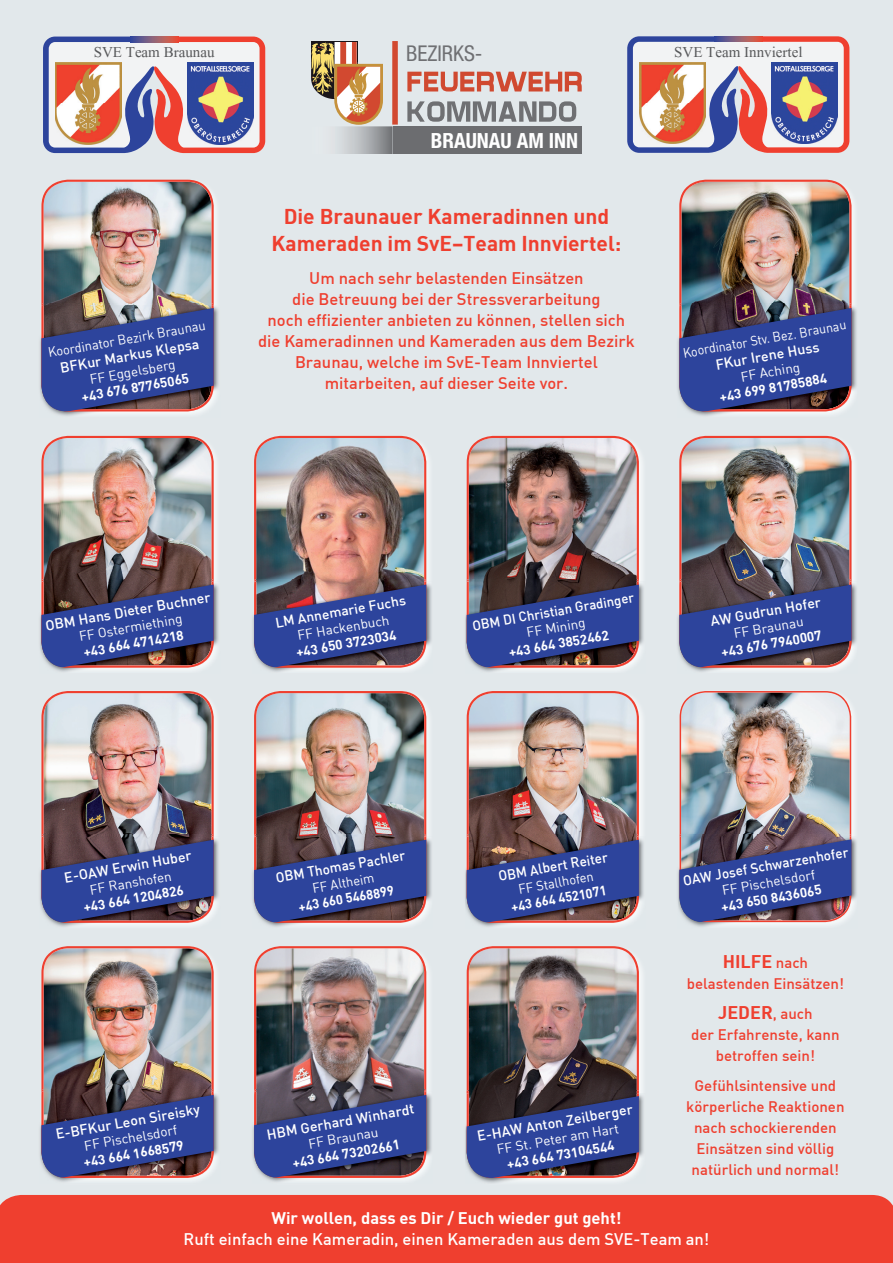
<style>
.page{position:relative;width:893px;height:1263px;background:#e2e8eb}
.page>*{position:absolute;margin:0;border:0;box-sizing:border-box;transform-origin:0 0}
.t1{font:condensed 21.75px "Helvetica Neue";color:#6f7073}
.t2{font:21px/27px "DIN Bold";color:#ef3f2f;text-align:center}
.t3{font:700 condensed 21px "Helvetica Neue";color:#fff}
.t4{font:18.6px "Aparajita";color:#57585a}
.t5{font:18px "DIN Bold";color:#ef3f2f}
.t6{font:500 16.5px/21px "DIN";color:#ef3f2f;text-align:center}
.t7{font:500 16.5px "DIN";color:#fff}
.t8{font:16.5px "DIN Bold";color:#fff}
.t9{font:500 15px/21px "DIN";color:#ef3f2f;text-align:center}
.t10{font:500 14.25px "DIN";color:#fff}
.t11{font:500 14.25px "DIN";color:#fff;scale:.95 1}
.t12{font:500 13.95px "DIN";color:#fff;scale:.95 1}
.t13{font:500 13.95px "DIN";color:#fff}
.t14{font:13.5px "DIN Bold";color:#fff}
.t15{font:13.5px "DIN";color:#fff}
.t16{font:13.5px "DIN";color:#fff;scale:.95 1}
.t17{font:13.5px "DIN";color:#fff;scale:.92 1}
.t18{font:13.5px "DIN Bold";color:#fff;scale:.95 1}
.s1{font-family:"DIN";font-weight:500;font-size:15px}
</style>
<div class="page">
<div style="left:0;top:1195px;width:893px;height:21px;background:#ef3f2f"></div>
<div style="left:0;top:1216px;width:893px;height:47px;background:#ef3f2f"></div>
<div style="left:392px;top:127px;width:190px;height:26px;background:#6c6d70"></div>
<div style="left:392px;top:41px;width:6px;height:84px;background:#d24930"></div>
<svg style="left:407px;top:72px;width:175px;height:19px"></svg>
<div style="left:311px;top:41px;width:47px;height:21px;background:#1a161a"></div>
<svg style="left:311px;top:42px;width:72px;height:83px"></svg>
<svg style="left:407px;top:101px;width:169px;height:21px"></svg>
<svg style="left:43px;top:37px;width:222px;height:116px"></svg>
<svg style="left:130px;top:37px;width:48px;height:5px"></svg>
<img style="left:187px;top:63px;width:66px;height:81px">
<img style="left:55px;top:63px;width:66px;height:81px">
<svg style="left:627px;top:36px;width:222px;height:117px"></svg>
<svg style="left:714px;top:36px;width:48px;height:6px"></svg>
<img style="left:771px;top:63px;width:66px;height:81px">
<img style="left:639px;top:63px;width:66px;height:81px">
<img style="left:65px;top:179px;width:152px;height:126px">
<img style="left:703px;top:179px;width:152px;height:126px">
<img style="left:67px;top:435px;width:150px;height:146px">
<img style="left:40px;top:581px;width:179px;height:91px">
<img style="left:41px;top:436px;width:173px;height:232px">
<img style="left:40px;top:307px;width:179px;height:109px">
<img style="left:41px;top:180px;width:173px;height:231px">
<img style="left:677px;top:305px;width:180px;height:111px">
<img style="left:679px;top:180px;width:172px;height:231px">
<img style="left:466px;top:964px;width:177px;height:129px">
<img style="left:465px;top:1093px;width:179px;height:90px">
<img style="left:493px;top:1178px;width:119px;height:1px">
<img style="left:467px;top:946px;width:172px;height:232px">
<img style="left:214px;top:710px;width:3px;height:127px">
<img style="left:40px;top:837px;width:179px;height:90px">
<img style="left:41px;top:691px;width:173px;height:232px">
<img style="left:426px;top:708px;width:4px;height:129px">
<img style="left:252px;top:837px;width:180px;height:90px">
<img style="left:254px;top:691px;width:172px;height:232px">
<img style="left:279px;top:435px;width:151px;height:146px">
<img style="left:252px;top:581px;width:180px;height:91px">
<img style="left:254px;top:436px;width:172px;height:232px">
<img style="left:426px;top:964px;width:4px;height:128px">
<img style="left:252px;top:1092px;width:180px;height:90px">
<img style="left:254px;top:946px;width:172px;height:232px">
<img style="left:466px;top:708px;width:177px;height:129px">
<img style="left:465px;top:837px;width:179px;height:90px">
<img style="left:467px;top:691px;width:172px;height:232px">
<img style="left:466px;top:435px;width:177px;height:146px">
<img style="left:465px;top:581px;width:179px;height:91px">
<img style="left:467px;top:436px;width:172px;height:232px">
<img style="left:852px;top:710px;width:3px;height:126px">
<img style="left:678px;top:838px;width:179px;height:89px">
<img style="left:679px;top:691px;width:173px;height:231px">
<img style="left:705px;top:435px;width:150px;height:146px">
<img style="left:677px;top:581px;width:180px;height:91px">
<img style="left:679px;top:436px;width:172px;height:232px">
<img style="left:214px;top:966px;width:3px;height:126px">
<img style="left:40px;top:1092px;width:179px;height:90px">
<img style="left:41px;top:946px;width:173px;height:232px">
<h1 class="t1" style="left:406px;top:41px;width:78px">BEZIRKS-</h1>
<p class="t4" style="left:94px;top:43px;width:122px">SVE Team Braunau</p>
<p class="t4" style="left:674px;top:43px;width:130px">SVE Team Innviertel</p>
<p class="t3" style="left:431px;top:128px;width:149px">BRAUNAU AM INN</p>
<p class="t16" style="left:47px;top:344px;width:169px;rotate:-10deg">Koordinator Bezirk Braunau</p>
<p class="t10" style="left:59px;top:359px;width:142px;rotate:-10deg">BFKur Markus Klepsa</p>
<p class="t15" style="left:88px;top:371px;width:88px;rotate:-10deg">FF Eggelsberg</p>
<p class="t14" style="left:80px;top:388px;width:110px;rotate:-10deg">+43 676 87765065</p>
<p class="t2" style="left:272px;top:202px;width:351px">Die Braunauer Kameradinnen und<br>Kameraden im SvE–Team Innviertel:</p>
<p class="t6" style="left:258px;top:267px;width:378px">Um nach sehr belastenden Einsätzen<br>die Betreuung bei der Stressverarbeitung<br>noch effizienter anbieten zu können, stellen sich die Kameradinnen und Kameraden aus dem Bezirk Braunau, welche im SvE-Team Innviertel mitarbeiten, auf dieser Seite vor.</p>
<p class="t17" style="left:682px;top:345px;width:181px;rotate:-10deg">Koordinator Stv. Bez. Braunau</p>
<p class="t10" style="left:714px;top:356px;width:106px;rotate:-10deg">FKur Irene Huss</p>
<p class="t15" style="left:739px;top:368px;width:61px;rotate:-10deg">FF Aching</p>
<p class="t14" style="left:718px;top:388px;width:110px;rotate:-10deg">+43 699 81785884</p>
<p class="t10" style="left:44px;top:617px;width:169px;rotate:-10deg">OBM Hans Dieter Buchner</p>
<p class="t15" style="left:78px;top:628px;width:106px;rotate:-10deg">FF Ostermiething</p>
<p class="t14" style="left:82px;top:643px;width:103px;rotate:-10deg">+43 664 4714218</p>
<p class="t13" style="left:274px;top:614px;width:134px;rotate:-10deg">LM Annemarie Fuchs</p>
<p class="t15" style="left:296px;top:627px;width:94px;rotate:-10deg">FF Hackenbuch</p>
<p class="t14" style="left:295px;top:643px;width:103px;rotate:-10deg">+43 650 3723034</p>
<p class="t12" style="left:471px;top:617px;width:174px;rotate:-10deg">OBM DI Christian Gradinger</p>
<p class="t15" style="left:525px;top:624px;width:61px;rotate:-10deg">FF Mining</p>
<p class="t14" style="left:507px;top:643px;width:103px;rotate:-10deg">+43 664 3852462</p>
<p class="t10" style="left:709px;top:612px;width:113px;rotate:-10deg">AW Gudrun Hofer</p>
<p class="t15" style="left:732px;top:625px;width:72px;rotate:-10deg">FF Braunau</p>
<p class="t14" style="left:720px;top:643px;width:103px;rotate:-10deg">+43 676 7940007</p>
<p class="t10" style="left:63px;top:869px;width:131px;rotate:-10deg">E-OAW Erwin Huber</p>
<p class="t15" style="left:89px;top:881px;width:84px;rotate:-10deg">FF Ranshofen</p>
<p class="t14" style="left:82px;top:899px;width:103px;rotate:-10deg">+43 664 1204826</p>
<p class="t11" style="left:274px;top:869px;width:139px;rotate:-10deg">OBM Thomas Pachler</p>
<p class="t16" style="left:311px;top:880px;width:67px;rotate:-10deg">FF Altheim</p>
<p class="t18" style="left:297px;top:898px;width:103px;rotate:-10deg">+43 660 5468899</p>
<p class="t11" style="left:497px;top:867px;width:118px;rotate:-10deg">OBM Albert Reiter</p>
<p class="t16" style="left:517px;top:881px;width:81px;rotate:-10deg">FF Stallhofen</p>
<p class="t18" style="left:510px;top:898px;width:103px;rotate:-10deg">+43 664 4521071</p>
<p class="t11" style="left:682px;top:872px;width:178px;rotate:-10deg">OAW Josef Schwarzenhofer</p>
<p class="t15" style="left:721px;top:882px;width:96px;rotate:-10deg">FF Pischelsdorf</p>
<p class="t14" style="left:720px;top:898px;width:103px;rotate:-10deg">+43 650 8436065</p>
<p class="t10" style="left:54px;top:1125px;width:148px;rotate:-10deg">E-BFKur Leon Sireisky</p>
<p class="t15" style="left:83px;top:1138px;width:96px;rotate:-10deg">FF Pischelsdorf</p>
<p class="t14" style="left:82px;top:1154px;width:103px;rotate:-10deg">+43 664 1668579</p>
<p class="t10" style="left:265px;top:1125px;width:151px;rotate:-10deg">HBM Gerhard Winhardt</p>
<p class="t15" style="left:307px;top:1135px;width:72px;rotate:-10deg">FF Braunau</p>
<p class="t14" style="left:291px;top:1154px;width:110px;rotate:-10deg">+43 664 73202661</p>
<p class="t10" style="left:476px;top:1127px;width:159px;rotate:-10deg">E-HAW Anton Zeilberger</p>
<p class="t15" style="left:496px;top:1141px;width:125px;rotate:-10deg">FF St. Peter am Hart</p>
<p class="t14" style="left:505px;top:1155px;width:110px;rotate:-10deg">+43 664 73104544</p>
<p class="t5" style="left:723px;top:949px;width:87px">HILFE <span class="s1">nach</span></p>
<p class="t9" style="left:687px;top:972px;width:159px">belastenden Einsätzen!</p>
<p class="t5" style="left:718px;top:1000px;width:96px">JEDER<span class="s1">, auch</span></p>
<p class="t9" style="left:691px;top:1023px;width:150px">der Erfahrenste, kann betroffen sein!</p>
<p class="t9" style="left:686px;top:1074px;width:160px">Gefühlsintensive und körperliche Reaktionen nach schockierenden<br>Einsätzen sind völlig natürlich und normal!</p>
<p class="t8" style="left:271px;top:1208px;width:352px">Wir wollen, dass es Dir / Euch wieder gut geht!</p>
<p class="t7" style="left:184px;top:1229px;width:527px">Ruft einfach eine Kameradin, einen Kameraden aus dem SVE-Team an!</p>
</div>
